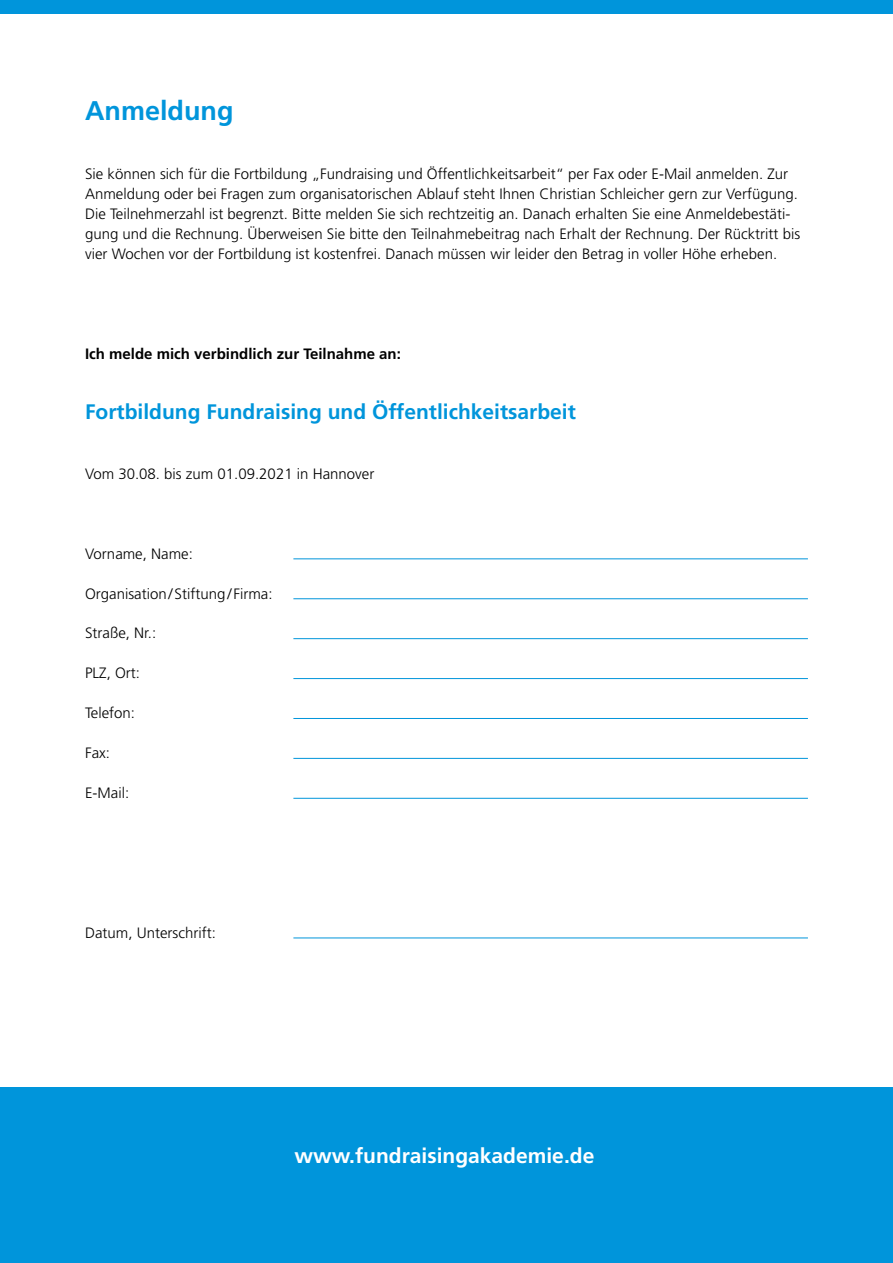
<style>
.page{position:relative;width:893px;height:1263px;background:#fff}
.page>*{position:absolute;margin:0;border:0;box-sizing:border-box;transform-origin:0 0}
.t1{font:700 27px "Frutiger LT";color:#0095db}
.t2{font:700 21px "Frutiger LT";color:#0095db}
.t3{font:700 21px "Frutiger LT";color:#fff}
.t4{font:300 15px/20px "Frutiger LT";color:#000}
.t5{font:700 15px "Frutiger LT";color:#000}
</style>
<div class="page">
<div style="left:0;top:0;width:893px;height:14px;background:#0095db"></div>
<hr style="left:293px;top:559px;width:515px;height:1px;background:#0095db">
<hr style="left:293px;top:598px;width:515px;height:1px;background:#0095db">
<hr style="left:293px;top:638px;width:515px;height:1px;background:#0095db">
<hr style="left:293px;top:678px;width:515px;height:1px;background:#0095db">
<hr style="left:293px;top:718px;width:515px;height:1px;background:#0095db">
<hr style="left:293px;top:758px;width:515px;height:1px;background:#0095db">
<hr style="left:293px;top:798px;width:515px;height:1px;background:#0095db">
<hr style="left:293px;top:938px;width:515px;height:1px;background:#0095db">
<div style="left:0;top:1087px;width:893px;height:176px;background:#0095db"></div>
<h1 class="t1" style="left:85px;top:95px;width:150px">Anmeldung</h1>
<p class="t4" style="left:85px;top:164px;width:717px">Sie können sich für die Fortbildung „Fundraising und Öffentlichkeitsarbeit“ per Fax oder E-Mail anmelden. Zur Anmeldung oder bei Fragen zum organisatorischen Ablauf steht Ihnen Christian Schleicher gern zur Verfügung.<br>Die Teilnehmerzahl ist begrenzt. Bitte melden Sie sich rechtzeitig an. Danach erhalten Sie eine Anmeldebestäti&shy;gung und die Rechnung. Überweisen Sie bitte den Teilnahmebeitrag nach Erhalt der Rechnung. Der Rücktritt bis vier Wochen vor der Fortbildung ist kostenfrei. Danach müssen wir leider den Betrag in voller Höhe erheben.</p>
<p class="t5" style="left:85px;top:345px;width:317px">Ich melde mich verbindlich zur Teilnahme an:</p>
<h2 class="t2" style="left:85px;top:399px;width:492px">Fortbildung Fundraising und Öffentlichkeitsarbeit</h2>
<p class="t4" style="left:85px;top:464px;width:291px">Vom 30.08. bis zum 01.09.2021 in Hannover</p>
<p class="t4" style="left:85px;top:544px;width:109px">Vorname, Name:</p>
<p class="t4" style="left:85px;top:584px;width:189px">Organisation/ Stiftung/ Firma:</p>
<p class="t4" style="left:85px;top:623px;width:73px">Straße, Nr.:</p>
<p class="t4" style="left:85px;top:663px;width:56px">PLZ, Ort:</p>
<p class="t4" style="left:85px;top:703px;width:52px">Telefon:</p>
<p class="t4" style="left:85px;top:743px;width:26px">Fax:</p>
<p class="t4" style="left:85px;top:783px;width:46px">E-Mail:</p>
<p class="t4" style="left:85px;top:923px;width:132px">Datum, Unterschrift:</p>
<h2 class="t3" style="left:294px;top:1143px;width:301px">www.fundraisingakademie.de</h2>
</div>
